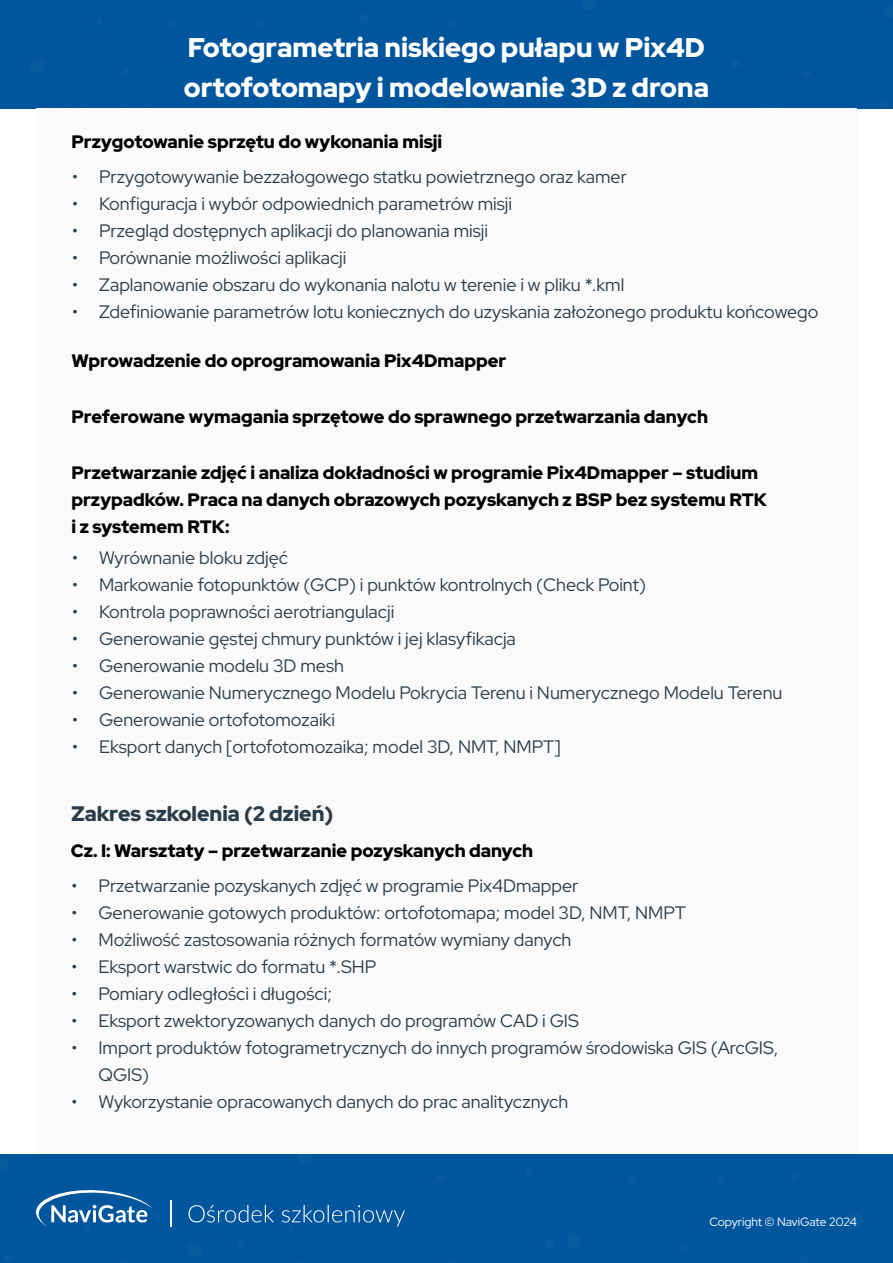
<style>
.page{position:relative;width:893px;height:1263px;background:#fff}
.page>*{position:absolute;margin:0;border:0;box-sizing:border-box;transform-origin:0 0}
.t1{font:900 27px/40.5px "Red Hat Display";color:#fff}
.t2{font:900 21px "Red Hat Display";color:#2b3c49}
.t3{font:18px/27px "Red Hat Display";color:#2b3c49}
.t4{font:900 18px/27px "Red Hat Display";color:#000}
.t5{font:12px "Red Hat Display";letter-spacing:-.005em;color:#fff}
</style>
<div class="page">
<div style="left:0;top:0;width:368px;height:109px;background:#00569d"></div>
<div style="left:368px;top:0;width:525px;height:109px;background:#00569d"></div>
<svg style="left:366px;top:0;width:16px;height:15px"></svg>
<svg style="left:731px;top:60px;width:8px;height:7px"></svg>
<div style="left:36px;top:109px;width:821px;height:1045px;background:#fafafa"></div>
<div style="left:525px;top:1154px;width:368px;height:109px;background:#00569d"></div>
<div style="left:0;top:1154px;width:525px;height:109px;background:#00569d"></div>
<svg style="left:511px;top:1154px;width:15px;height:15px"></svg>
<svg style="left:170px;top:1200px;width:1px;height:27px"></svg>
<svg style="left:36px;top:1188px;width:126px;height:39px"></svg>
<svg style="left:189px;top:1205px;width:216px;height:21px"></svg>
<h1 class="t1" style="left:184px;top:27px;width:527px">Fotogrametria niskiego pułapu w Pix4D ortofotomapy i modelowanie 3D z drona</h1>
<p class="t4" style="left:71px;top:128px;width:372px">Przygotowanie sprzętu do wykonania misji</p>
<p class="t3" style="left:72px;top:163px;width:556px">• Przygotowywanie bezzałogowego statku powietrznego oraz kamer</p>
<p class="t3" style="left:72px;top:190px;width:441px">• Konfiguracja i wybór odpowiednich parametrów misji</p>
<p class="t3" style="left:72px;top:217px;width:417px">• Przegląd dostępnych aplikacji do planowania misji</p>
<p class="t3" style="left:72px;top:244px;width:276px">• Porównanie możliwości aplikacji</p>
<p class="t3" style="left:72px;top:271px;width:554px">• Zaplanowanie obszaru do wykonania nalotu w terenie i w pliku *.kml</p>
<p class="t3" style="left:72px;top:298px;width:748px">• Zdefiniowanie parametrów lotu koniecznych do uzyskania założonego produktu końcowego</p>
<p class="t4" style="left:71px;top:347px;width:436px">Wprowadzenie do oprogramowania Pix4Dmapper</p>
<p class="t4" style="left:71px;top:403px;width:638px">Preferowane wymagania sprzętowe do sprawnego przetwarzania danych</p>
<p class="t4" style="left:71px;top:459px;width:697px">Przetwarzanie zdjęć i analiza dokładności w programie Pix4Dmapper – studium przypadków. Praca na danych obrazowych pozyskanych z BSP bez systemu RTK i z systemem RTK:</p>
<p class="t3" style="left:72px;top:543px;width:218px">• Wyrównanie bloku zdjęć</p>
<p class="t3" style="left:72px;top:570px;width:576px">• Markowanie fotopunktów (GCP) i punktów kontrolnych (Check Point)</p>
<p class="t3" style="left:72px;top:597px;width:324px">• Kontrola poprawności aerotriangulacji</p>
<p class="t3" style="left:72px;top:624px;width:445px">• Generowanie gęstej chmury punktów i jej klasyfikacja</p>
<p class="t3" style="left:72px;top:651px;width:273px">• Generowanie modelu 3D mesh</p>
<p class="t3" style="left:72px;top:678px;width:712px">• Generowanie Numerycznego Modelu Pokrycia Terenu i Numerycznego Modelu Terenu</p>
<p class="t3" style="left:72px;top:705px;width:265px">• Generowanie ortofotomozaiki</p>
<p class="t3" style="left:72px;top:732px;width:490px">• Eksport danych [ortofotomozaika; model 3D, NMT, NMPT]</p>
<p class="t2" style="left:71px;top:800px;width:263px">Zakres szkolenia (2 dzień)</p>
<p class="t4" style="left:71px;top:837px;width:464px">Cz. I: Warsztaty – przetwarzanie pozyskanych danych</p>
<p class="t3" style="left:71px;top:872px;width:509px">• Przetwarzanie pozyskanych zdjęć w programie Pix4Dmapper</p>
<p class="t3" style="left:71px;top:899px;width:616px">• Generowanie gotowych produktów: ortofotomapa; model 3D, NMT, NMPT</p>
<p class="t3" style="left:71px;top:926px;width:501px">• Możliwość zastosowania różnych formatów wymiany danych</p>
<p class="t3" style="left:71px;top:953px;width:306px">• Eksport warstwic do formatu *.SHP</p>
<p class="t3" style="left:71px;top:980px;width:262px">• Pomiary odległości i długości;</p>
<p class="t3" style="left:71px;top:1007px;width:509px">• Eksport zwektoryzowanych danych do programów CAD i GIS</p>
<p class="t3" style="left:98px;top:1034px;width:681px;text-indent:-27px">• Import produktów fotogrametrycznych do innych programów środowiska GIS (ArcGIS,<br>QGIS)</p>
<p class="t3" style="left:71px;top:1088px;width:498px">• Wykorzystanie opracowanych danych do prac analitycznych</p>
<p class="t5" style="left:709px;top:1214px;width:149px">Copyright © NaviGate 2024</p>
</div>
